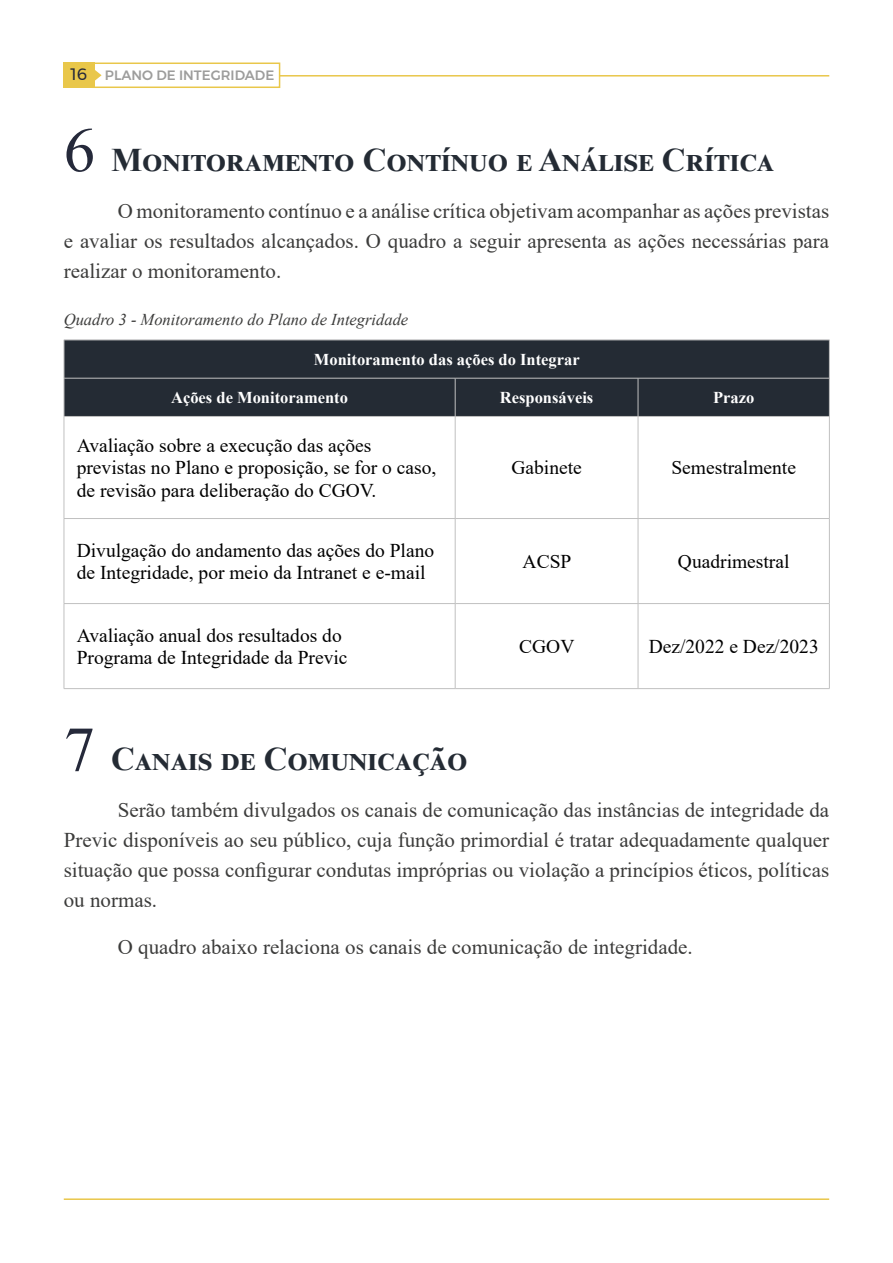
<style>
.page{position:relative;width:893px;height:1263px;background:#fff}
.page>*{position:absolute;margin:0;border:0;box-sizing:border-box;transform-origin:0 0}
.t1{font:700 33px "Times New Roman";letter-spacing:.005em;color:#242b34}
.t2{font:21px/30px "Times New Roman";color:#3c3c3b;text-align:justify}
.t3{font:19.5px/22.5px "Times New Roman";color:#000}
.t4{font:700 16.5px "Times New Roman";color:#fff}
.t5{font:italic 16.5px "Times New Roman";color:#3c3c3b}
.t6{font:500 13.5px "Montserrat";color:#9d9d9c}
.s1{font-weight:400;font-size:16.5px;color:#25293a}
.s2{font-weight:400;font-size:63px;color:#25293a}
</style>
<div class="page">
<hr style="left:280px;top:75px;width:549px;height:2px;background:#e9c74a">
<div style="left:92px;top:63px;width:188px;height:25px;border:2px solid #e9c74a"></div>
<div style="left:63px;top:63px;width:32px;height:25px;background:#e9c74a"></div>
<svg style="left:95px;top:70px;width:7px;height:11px"></svg>
<hr style="left:64px;top:1198px;width:765px;height:2px;background:#e9c74a">
<div style="left:65px;top:341px;width:764px;height:75px;background:#242b34"></div>
<hr style="left:64px;top:340px;width:391px;height:1px;background:#c0c0c0">
<hr style="left:64px;top:340px;width:1px;height:38px;background:#c0c0c0">
<hr style="left:455px;top:340px;width:183px;height:1px;background:#c0c0c0">
<hr style="left:638px;top:340px;width:192px;height:1px;background:#c0c0c0">
<hr style="left:829px;top:340px;width:1px;height:38px;background:#c0c0c0">
<hr style="left:64px;top:378px;width:391px;height:1px;background:#c0c0c0">
<hr style="left:64px;top:378px;width:1px;height:38px;background:#c0c0c0">
<hr style="left:455px;top:378px;width:183px;height:1px;background:#c0c0c0">
<hr style="left:455px;top:378px;width:1px;height:38px;background:#c0c0c0">
<hr style="left:638px;top:378px;width:192px;height:1px;background:#c0c0c0">
<hr style="left:638px;top:378px;width:1px;height:38px;background:#c0c0c0">
<hr style="left:829px;top:378px;width:1px;height:38px;background:#c0c0c0">
<hr style="left:64px;top:416px;width:391px;height:1px;background:#c0c0c0">
<hr style="left:455px;top:416px;width:183px;height:1px;background:#c0c0c0">
<hr style="left:638px;top:416px;width:192px;height:1px;background:#c0c0c0">
<hr style="left:64px;top:417px;width:1px;height:101px;background:#c0c0c0">
<hr style="left:455px;top:417px;width:1px;height:101px;background:#c0c0c0">
<hr style="left:638px;top:417px;width:1px;height:101px;background:#c0c0c0">
<hr style="left:829px;top:417px;width:1px;height:101px;background:#c0c0c0">
<hr style="left:64px;top:518px;width:391px;height:1px;background:#c0c0c0">
<hr style="left:64px;top:519px;width:1px;height:84px;background:#c0c0c0">
<hr style="left:455px;top:518px;width:183px;height:1px;background:#c0c0c0">
<hr style="left:455px;top:519px;width:1px;height:84px;background:#c0c0c0">
<hr style="left:638px;top:518px;width:192px;height:1px;background:#c0c0c0">
<hr style="left:638px;top:519px;width:1px;height:84px;background:#c0c0c0">
<hr style="left:829px;top:519px;width:1px;height:84px;background:#c0c0c0">
<hr style="left:64px;top:603px;width:391px;height:1px;background:#c0c0c0">
<hr style="left:64px;top:604px;width:1px;height:84px;background:#c0c0c0">
<hr style="left:455px;top:603px;width:183px;height:1px;background:#c0c0c0">
<hr style="left:455px;top:604px;width:1px;height:84px;background:#c0c0c0">
<hr style="left:638px;top:603px;width:192px;height:1px;background:#c0c0c0">
<hr style="left:638px;top:604px;width:1px;height:84px;background:#c0c0c0">
<hr style="left:829px;top:604px;width:1px;height:84px;background:#c0c0c0">
<hr style="left:64px;top:688px;width:391px;height:1px;background:#c0c0c0">
<hr style="left:455px;top:688px;width:183px;height:1px;background:#c0c0c0">
<hr style="left:638px;top:688px;width:192px;height:1px;background:#c0c0c0">
<p class="t6" style="left:71px;top:65px;width:205px"><span class="s1">16</span> PLANO DE INTEGRIDADE</p>
<h1 class="t1" style="left:64px;top:136px;width:711px"><span class="s2">6</span> Monitoramento Contínuo e Análise Crítica</h1>
<p class="t2" style="left:64px;top:195px;width:767px;text-indent:54px">O monitoramento contínuo e a análise crítica objetivam acompanhar as ações previstas e avaliar os resultados alcançados. O quadro a seguir apresenta as ações necessárias para realizar o monitoramento.</p>
<p class="t5" style="left:64px;top:308px;width:346px">Quadro 3 - Monitoramento do Plano de Integridade</p>
<p class="t4" style="left:314px;top:347px;width:267px">Monitoramento das ações do Integrar</p>
<p class="t4" style="left:171px;top:385px;width:178px">Ações de Monitoramento</p>
<p class="t4" style="left:500px;top:385px;width:95px">Responsáveis</p>
<p class="t4" style="left:713px;top:385px;width:43px">Prazo</p>
<p class="t3" style="left:77px;top:433px;width:361px">Avaliação sobre a execução das ações previstas no Plano e proposição, se for o caso, de revisão para deliberação do CGOV.</p>
<p class="t3" style="left:511px;top:456px;width:72px">Gabinete</p>
<p class="t3" style="left:671px;top:456px;width:126px">Semestralmente</p>
<p class="t3" style="left:77px;top:538px;width:359px">Divulgação do andamento das ações do Plano de Integridade, por meio da Intranet e e-mail</p>
<p class="t3" style="left:523px;top:549px;width:50px">ACSP</p>
<p class="t3" style="left:678px;top:549px;width:113px">Quadrimestral</p>
<p class="t3" style="left:77px;top:623px;width:272px">Avaliação anual dos resultados do<br>Programa de Integridade da Previc</p>
<p class="t3" style="left:519px;top:634px;width:57px">CGOV</p>
<p class="t3" style="left:649px;top:634px;width:172px">Dez/2022 e Dez/2023</p>
<h1 class="t1" style="left:64px;top:735px;width:405px"><span class="s2">7</span> Canais de Comunicação</h1>
<p class="t2" style="left:64px;top:795px;width:767px;text-indent:54px">Serão também divulgados os canais de comunicação das instâncias de integridade da Previc disponíveis ao seu público, cuja função primordial é tratar adequadamente qualquer situação que possa configurar condutas impróprias ou violação a princípios éticos, políticas ou normas.</p>
<p class="t2" style="left:118px;top:932px;width:577px">O quadro abaixo relaciona os canais de comunicação de integridade.</p>
</div>
